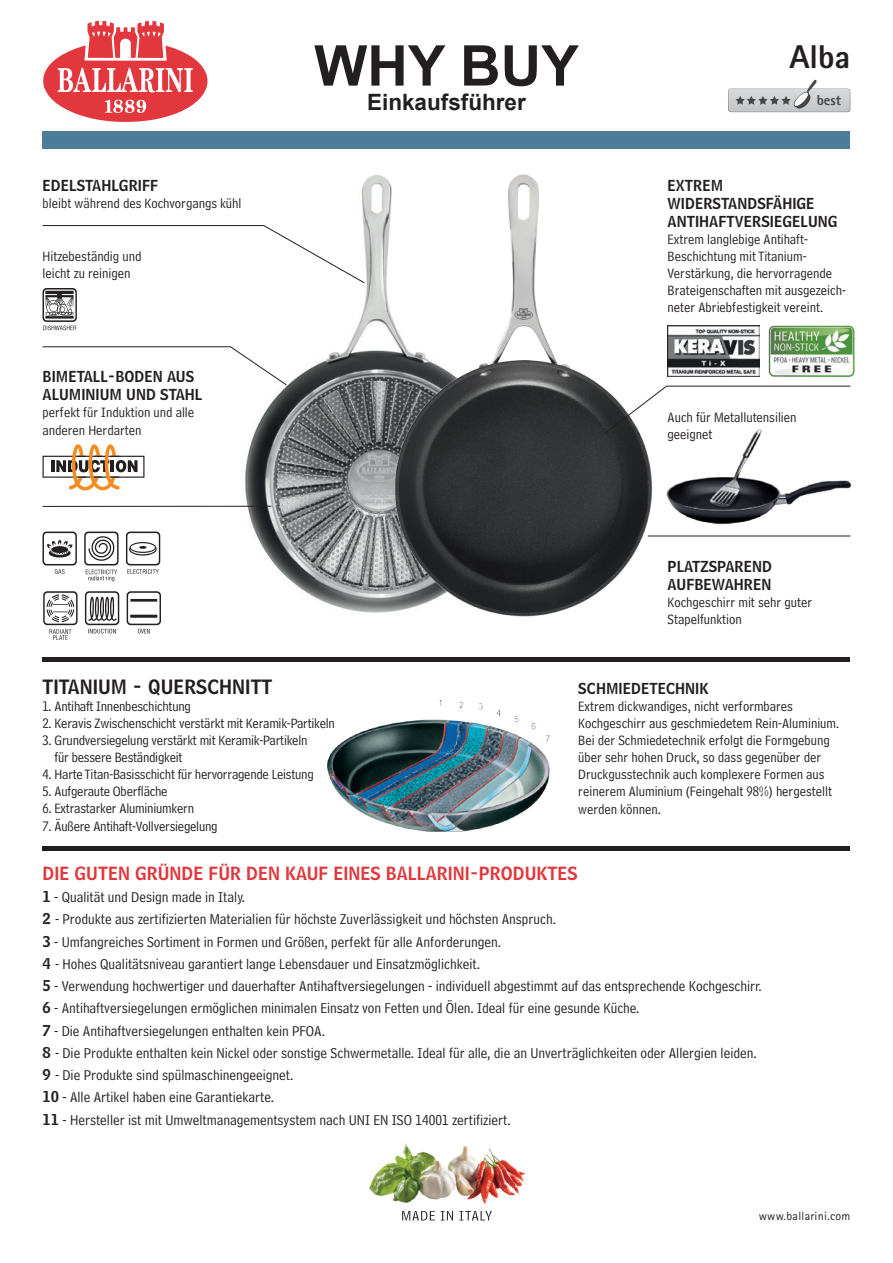
<style>
.page{position:relative;width:893px;height:1263px;background:#fff}
.page>*{position:absolute;margin:0;border:0;box-sizing:border-box;transform-origin:0 0}
.t1{font:700 56.25px "Arial";color:#231f20}
.t2{font:800 33px "Rotis Sans Serif";color:#231f20}
.t3{font:700 22.5px "Arial";color:#231f20}
.t4{font:19.5px "Bell Centennial Std Name Num";color:#231f20}
.t5{font:18px "Bell Centennial Std Name Num";color:#e1373d}
.t6{font:15px/22.2px "Bell Centennial Std Address";color:#231f20}
.t7{font:15px/18px "Bell Centennial Std Name Num";color:#231f20}
.t8{font:800 14.4px "Rotis Sans Serif";color:#454647}
.t9{font:14.25px/17.1px "Bell Centennial Std Address";color:#231f20}
.t10{font:12px "Rotis Sans Serif";letter-spacing:.025em;color:#231f20}
.s1{font-family:"Bell Centennial Std Name Num"}
</style>
<div class="page">
<svg style="left:43px;top:20px;width:165px;height:102px"></svg>
<div style="left:43px;top:132px;width:807px;height:17px;background:#4b7d98"></div>
<svg style="left:728px;top:79px;width:122px;height:33px"></svg>
<hr style="left:43px;top:657px;width:807px;height:4px;background:#231f20">
<img style="left:236px;top:175px;width:156px;height:438px">
<img style="left:392px;top:174px;width:266px;height:443px">
<svg style="left:43px;top:444px;width:101px;height:46px"></svg>
<svg style="left:42px;top:225px;width:323px;height:105px"></svg>
<svg style="left:42px;top:346px;width:245px;height:39px"></svg>
<hr style="left:43px;top:506px;width:228px;height:1px;background:#231f20">
<svg style="left:43px;top:531px;width:34px;height:43px"></svg>
<svg style="left:84px;top:531px;width:35px;height:50px"></svg>
<svg style="left:126px;top:531px;width:34px;height:43px"></svg>
<svg style="left:43px;top:591px;width:35px;height:49px"></svg>
<svg style="left:85px;top:591px;width:34px;height:42px"></svg>
<svg style="left:127px;top:591px;width:34px;height:42px"></svg>
<img style="left:327px;top:699px;width:223px;height:132px">
<img style="left:369px;top:1143px;width:156px;height:68px">
<svg style="left:402px;top:1211px;width:90px;height:9px"></svg>
<hr style="left:43px;top:846px;width:807px;height:4px;background:#231f20">
<svg style="left:605px;top:386px;width:246px;height:48px"></svg>
<img style="left:646px;top:424px;width:205px;height:108px">
<img style="left:768px;top:325px;width:87px;height:52px">
<img style="left:668px;top:326px;width:92px;height:50px">
<hr style="left:648px;top:536px;width:202px;height:1px;background:#231f20">
<p class="t7" style="left:43px;top:176px;width:117px">EDELSTAHLGRIFF</p>
<p class="t9" style="left:43px;top:195px;width:201px">bleibt während des Kochvorgangs kühl</p>
<p class="t9" style="left:43px;top:247px;width:100px">Hitzebeständig und leicht zu reinigen</p>
<p class="t7" style="left:43px;top:368px;width:161px">BIMETALL-BODEN AUS<br>ALUMINIUM UND STAHL</p>
<p class="t9" style="left:43px;top:404px;width:153px">perfekt für Induktion und alle anderen Herdarten</p>
<h1 class="t1" style="left:314px;top:28px;width:266px">WHY BUY</h1>
<h3 class="t3" style="left:367px;top:87px;width:160px">Einkaufsführer</h3>
<h2 class="t2" style="left:789px;top:36px;width:63px">Alba</h2>
<p class="t8" style="left:817px;top:91px;width:26px">best</p>
<p class="t7" style="left:668px;top:176px;width:172px">EXTREM<br>WIDERSTANDSFÄHIGE<br>ANTIHAFTVERSIEGELUNG</p>
<p class="t9" style="left:668px;top:231px;width:180px">Extrem langlebige Antihaft-<br>Beschichtung mit Titanium-<br>Verstärkung, die hervorragende<br>Brateigenschaften mit ausgezeich&shy;neter Abriebfestigkeit vereint.</p>
<p class="t9" style="left:668px;top:409px;width:130px">Auch für Metallutensilien geeignet</p>
<p class="t7" style="left:668px;top:557px;width:106px">PLATZSPAREND<br>AUFBEWAHREN</p>
<p class="t9" style="left:668px;top:593px;width:146px">Kochgeschirr mit sehr guter<br>Stapelfunktion</p>
<h3 class="t4" style="left:43px;top:674px;width:231px">TITANIUM - QUERSCHNITT</h3>
<p class="t9" style="left:43px;top:697px;width:150px">1. Antihaft Innenbeschichtung</p>
<p class="t9" style="left:43px;top:715px;width:294px">2. Keravis Zwischenschicht verstärkt mit Keramik-Partikeln</p>
<p class="t9" style="left:55px;top:732px;width:254px;text-indent:-12px">3. Grundversiegelung verstärkt mit Keramik-Partikeln für bessere Beständigkeit</p>
<p class="t9" style="left:43px;top:766px;width:273px">4. Harte Titan-Basisschicht für hervorragende Leistung</p>
<p class="t9" style="left:43px;top:783px;width:127px">5. Aufgeraute Oberfläche</p>
<p class="t9" style="left:43px;top:800px;width:153px">6. Extrastarker Aluminiumkern</p>
<p class="t9" style="left:43px;top:817px;width:177px">7. Äußere Antihaft-Vollversiegelung</p>
<p class="t7" style="left:578px;top:679px;width:132px">SCHMIEDETECHNIK</p>
<p class="t9" style="left:578px;top:698px;width:262px">Extrem dickwandiges, nicht verformbares Kochgeschirr aus geschmiedetem Rein-Aluminium.<br>Bei der Schmiedetechnik erfolgt die Formgebung über sehr hohen Druck, so dass gegenüber der Druckgusstechnik auch komplexere Formen aus reinerem Aluminium (Feingehalt 98%) hergestellt werden können.</p>
<p class="t5" style="left:43px;top:862px;width:537px">DIE GUTEN GRÜNDE FÜR DEN KAUF EINES BALLARINI-PRODUKTES</p>
<p class="t6" style="left:43px;top:886px;width:721px"><span class="s1">1</span> - Qualität und Design made in Italy.<br><span class="s1">2</span> - Produkte aus zertifizierten Materialien für höchste Zuverlässigkeit und höchsten Anspruch.<br><span class="s1">3</span> - Umfangreiches Sortiment in Formen und Größen, perfekt für alle Anforderungen.<br><span class="s1">4</span> - Hohes Qualitätsniveau garantiert lange Lebensdauer und Einsatzmöglichkeit.<br><span class="s1">5</span> - Verwendung hochwertiger und dauerhafter Antihaftversiegelungen - individuell abgestimmt auf das entsprechende Kochgeschirr.<br><span class="s1">6</span> - Antihaftversiegelungen ermöglichen minimalen Einsatz von Fetten und Ölen. Ideal für eine gesunde Küche.<br><span class="s1">7</span> - Die Antihaftversiegelungen enthalten kein PFOA.<br><span class="s1">8</span> - Die Produkte enthalten kein Nickel oder sonstige Schwermetalle. Ideal für alle, die an Unverträglichkeiten oder Allergien leiden.<br><span class="s1">9</span> - Die Produkte sind spülmaschinengeeignet.<br><span class="s1">10</span> - Alle Artikel haben eine Garantiekarte.<br><span class="s1">11</span> - Hersteller ist mit Umweltmanagementsystem nach UNI EN ISO 14001 zertifiziert.</p>
<p class="t10" style="left:759px;top:1209px;width:93px">www.ballarini.com</p>
</div>
